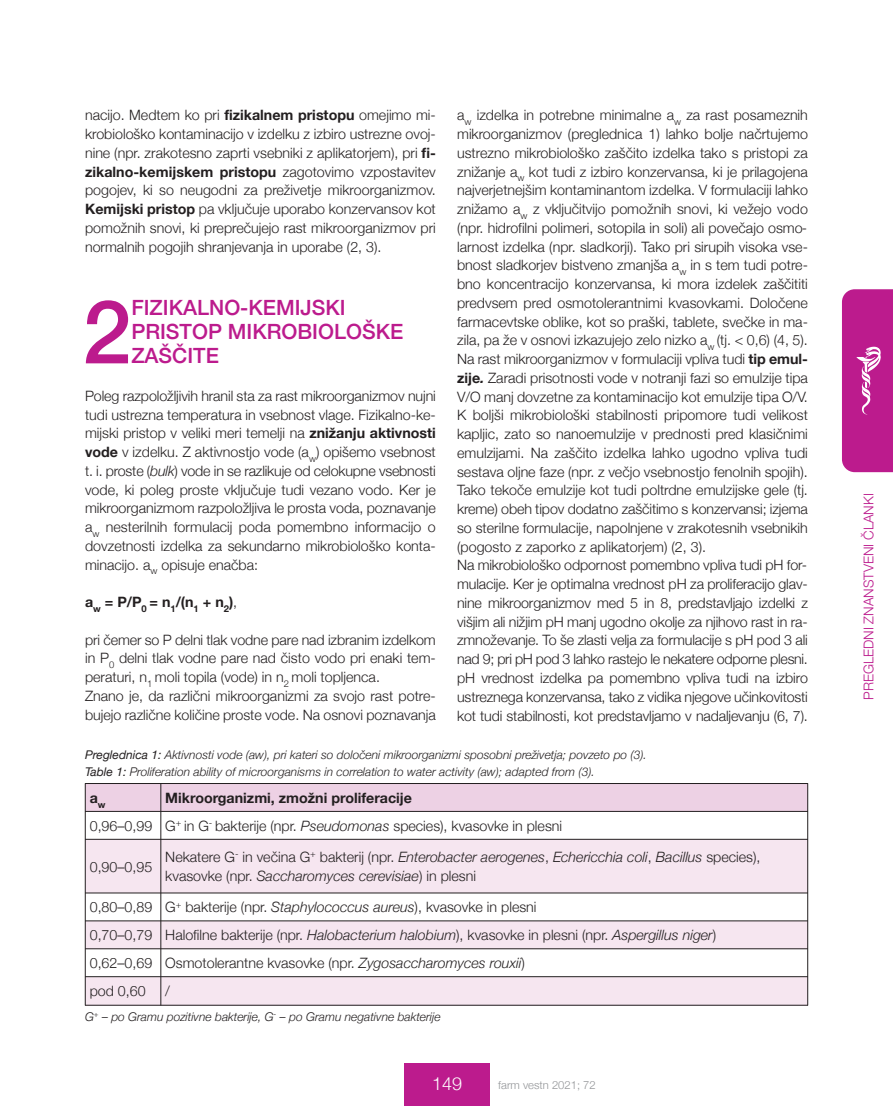
<style>
.page{position:relative;width:893px;height:1106px;background:#fff}
.page>*{position:absolute;margin:0;border:0;box-sizing:border-box;transform-origin:0 0}
.t1{font:500 88.2px "Helvetica Neue";color:#bc1b8d}
.t2{font:500 21px/24px "Helvetica Neue";color:#bc1b8d}
.t3{font:300 18px "Helvetica Neue";color:#fff}
.t4{font:300 14.25px/18.8px "Helvetica Neue";color:#231f20}
.t5{font:italic 300 14.25px/18.8px "Helvetica Neue";color:#231f20}
.t6{font:700 14.25px "Helvetica Neue";color:#231f20}
.t7{font:300 13.5px "Helvetica Neue";color:#bc1b8d}
.t8{font:italic 300 12px/16.8px "Helvetica Neue";color:#231f20}
.t9{font:300 11.25px "Helvetica Neue";color:#939598}
.s1{font-weight:700}
.s2{font-weight:700;font-style:italic}
.s3{font-weight:400}
.s4{font-style:italic}
.s5{font-weight:300}
.s6{font-style:normal}
</style>
<div class="page">
<div style="left:405px;top:1063px;width:85px;height:43px;background:#bc1b8d"></div>
<svg style="left:842px;top:289px;width:51px;height:183px;background:#bf2692"></svg>
<div style="left:85px;top:783px;width:76px;height:28px;background:#edd1e4"></div>
<div style="left:161px;top:783px;width:647px;height:28px;background:#edd1e4"></div>
<div style="left:85px;top:839px;width:76px;height:54px;background:#f6e6f0"></div>
<div style="left:161px;top:839px;width:647px;height:54px;background:#f6e6f0"></div>
<div style="left:85px;top:920px;width:76px;height:28px;background:#f6e6f0"></div>
<div style="left:161px;top:920px;width:647px;height:28px;background:#f6e6f0"></div>
<div style="left:85px;top:976px;width:76px;height:29px;background:#f6e6f0"></div>
<div style="left:161px;top:976px;width:647px;height:29px;background:#f6e6f0"></div>
<hr style="left:85px;top:783px;width:1px;height:222px;background:#231f20">
<hr style="left:161px;top:783px;width:1px;height:222px;background:#231f20">
<hr style="left:807px;top:783px;width:1px;height:222px;background:#231f20">
<hr style="left:85px;top:783px;width:723px;height:1px;background:#231f20">
<hr style="left:85px;top:811px;width:723px;height:1px;background:#231f20">
<hr style="left:85px;top:839px;width:723px;height:1px;background:#231f20">
<hr style="left:85px;top:892px;width:723px;height:1px;background:#231f20">
<hr style="left:85px;top:920px;width:723px;height:1px;background:#231f20">
<hr style="left:85px;top:948px;width:723px;height:1px;background:#231f20">
<hr style="left:85px;top:976px;width:723px;height:1px;background:#231f20">
<hr style="left:85px;top:1005px;width:723px;height:1px;background:#231f20">
<p class="t4" style="left:457px;top:105px;width:352px">a<sub>w</sub> izdelka in potrebne minimalne a<sub>w</sub> za rast posameznih mikroorganizmov (preglednica 1) lahko bolje načrtujemo ustrezno mikrobiološko zaščito izdelka tako s pristopi za znižanje a<sub>w</sub> kot tudi z izbiro konzervansa, ki je prilagojena najverjetnejšim kontaminantom izdelka. V formulaciji lahko znižamo a<sub>w</sub> z vključitvijo pomožnih snovi, ki vežejo vodo (npr. hidrofilni polimeri, sotopila in soli) ali povečajo osmo&shy;larnost izdelka (npr. sladkorji). Tako pri sirupih visoka vse&shy;bnost sladkorjev bistveno zmanjša a<sub>w</sub> in s tem tudi potre&shy;bno koncentracijo konzervansa, ki mora izdelek zaščititi predvsem pred osmotolerantnimi kvasovkami. Določene farmacevtske oblike, kot so praški, tablete, svečke in ma&shy;zila, pa že v osnovi izkazujejo zelo nizko a<sub>w</sub> (tj. &lt; 0,6) (4, 5).<br>Na rast mikroorganizmov v formulaciji vpliva tudi <span class="s1">tip emul&shy;zije</span><span class="s2">.</span> Zaradi prisotnosti vode v notranji fazi so emulzije tipa V/O manj dovzetne za kontaminacijo kot emulzije tipa O/V.<br>K boljši mikrobiološki stabilnosti pripomore tudi velikost kapljic, zato so nanoemulzije v prednosti pred klasičnimi emulzijami. Na zaščito izdelka lahko ugodno vpliva tudi sestava oljne faze (npr. z večjo vsebnostjo fenolnih spojih).<br>Tako tekoče emulzije kot tudi poltrdne emulzijske gele (tj. kreme) obeh tipov dodatno zaščitimo s konzervansi; izjema so sterilne formulacije, napolnjene v zrakotesnih vsebnikih (pogosto z zaporko z aplikatorjem) (2, 3).<br>Na mikrobiološko odpornost pomembno vpliva tudi ph for&shy;mulacije. Ker je optimalna vrednost ph za proliferacijo glav&shy;nine mikroorganizmov med 5 in 8, predstavljajo izdelki z višjim ali nižjim ph manj ugodno okolje za njihovo rast in ra&shy;zmnoževanje. To še zlasti velja za formulacije s ph pod 3 ali nad 9; pri ph pod 3 lahko rastejo le nekatere odporne plesni. ph vrednost izdelka pa pomembno vpliva tudi na izbiro ustreznega konzervansa, tako z vidika njegove učinkovitosti kot tudi stabilnosti, kot predstavljamo v nadaljevanju (6, 7).</p>
<p class="t8" style="left:85px;top:746px;width:563px"><span class="s3">Preglednica 1:</span> Aktivnosti vode (aw), pri kateri so določeni mikroorganizmi sposobni preživetja; povzeto po (3).<br><span class="s3">Table 1:</span> Proliferation ability of microorganisms in correlation to water activity (aw); adapted from (3).</p>
<p class="t4" style="left:85px;top:105px;width:352px;text-align:justify">nacijo. Medtem ko pri <span class="s1">fizikalnem pristopu</span> omejimo mi&shy;krobiološko kontaminacijo v izdelku z izbiro ustrezne ovoj&shy;nine (npr. zrakotesno zaprti vsebniki z aplikatorjem), pri <span class="s1">fi&shy;zikalno-kemijskem pristopu</span> zagotovimo vzpostavitev pogojev, ki so neugodni za preživetje mikroorganizmov.<br><span class="s1">Kemijski pristop</span> pa vključuje uporabo konzervansov kot pomožnih snovi, ki preprečujejo rast mikroorganizmov pri normalnih pogojih shranjevanja in uporabe (2, 3).</p>
<h1 class="t1" style="left:82px;top:277px;width:51px">2</h1>
<h2 class="t2" style="left:131px;top:295px;width:273px">FIZIKALNO-KEMIJSKI<br>PRISTOP MIKROBIOLOŠKE<br>ZAŠČITE</h2>
<p class="t4" style="left:85px;top:386px;width:352px;text-align:justify">Poleg razpoložljivih hranil sta za rast mikroorganizmov nujni tudi ustrezna temperatura in vsebnost vlage. Fizikalno-ke&shy;mijski pristop v veliki meri temelji na <span class="s1">znižanju aktivnosti vode</span> v izdelku. Z aktivnostjo vode (a<sub>w</sub>) opišemo vsebnost t. i. proste (<span class="s4">bulk</span>) vode in se razlikuje od celokupne vsebnosti vode, ki poleg proste vključuje tudi vezano vodo. Ker je mikroorganizmom razpoložljiva le prosta voda, poznavanje a<sub>w</sub> nesterilnih formulacij poda pomembno informacijo o dovzetnosti izdelka za sekundarno mikrobiološko konta&shy;minacijo. a<sub>w</sub> opisuje enačba:</p>
<p class="t6" style="left:85px;top:593px;width:154px">a<sub>w</sub> = P/P<sub>0</sub> = n<sub>1</sub>/(n<sub>1</sub> + n<sub>2</sub>)<span class="s5">,</span></p>
<p class="t4" style="left:85px;top:630px;width:352px">pri čemer so P delni tlak vodne pare nad izbranim izdelkom in P<sub>0</sub> delni tlak vodne pare nad čisto vodo pri enaki tem&shy;peraturi, n<sub>1</sub> moli topila (vode) in n<sub>2</sub> moli topljenca.<br>Znano je, da različni mikroorganizmi za svojo rast potre&shy;bujejo različne količine proste vode. Na osnovi poznavanja</p>
<p class="t4" style="left:90px;top:783px;width:474px;line-height:27.9px;text-indent:76px"><span class="s1">Mikroorganizmi, zmožni proliferacije<br></span>0,96–0,99 G<sup>+</sup> in G<sup>-</sup> bakterije (npr. <span class="s4">Pseudomonas</span> species), kvasovke in plesni</p>
<p class="t4" style="left:90px;top:856px;width:64px">0,90–0,95</p>
<p class="t5" style="left:165px;top:847px;width:597px"><span class="s6">Nekatere G</span><sup>-</sup> <span class="s6">in večina G</span><sup>+</sup> <span class="s6">bakterij (npr.</span> Enterobacter aerogenes<span class="s6">,</span> Echericchia coli<span class="s6">,</span> Bacillus <span class="s6">species), kvasovke (npr.</span> Saccharomyces cerevisiae<span class="s6">) in plesni</span></p>
<p class="t4" style="left:90px;top:893px;width:628px;line-height:28px">0,80–0,89 G<sup>+</sup> bakterije (npr. <span class="s4">Staphylococcus aureus</span>), kvasovke in plesni<br>0,70–0,79 halofilne bakterije (npr. <span class="s4">Halobacterium halobium</span>), kvasovke in plesni (npr. <span class="s4">Aspergillus niger</span>)<br>0,62–0,69 Osmotolerantne kvasovke (npr. <span class="s4">Zygosaccharomyces rouxii</span>)<br>pod 0,60</p>
<p class="t6" style="left:90px;top:789px;width:17px">a<sub>w</sub></p>
<p class="t4" style="left:165px;top:981px;width:6px">/</p>
<p class="t8" style="left:85px;top:1008px;width:357px">G<sup>+</sup> – po Gramu pozitivne bakterije, G<sup>-</sup> – po Gramu negativne bakterije</p>
<p class="t3" style="left:432px;top:1072px;width:32px">149</p>
<p class="t9" style="left:498px;top:1078px;width:99px">farm vestn 2021; 72</p>
<p class="t7" style="left:860px;top:700px;width:208px;rotate:-90deg">PREGLEDNI ZNANSTVENI ČLANKI</p>
</div>
